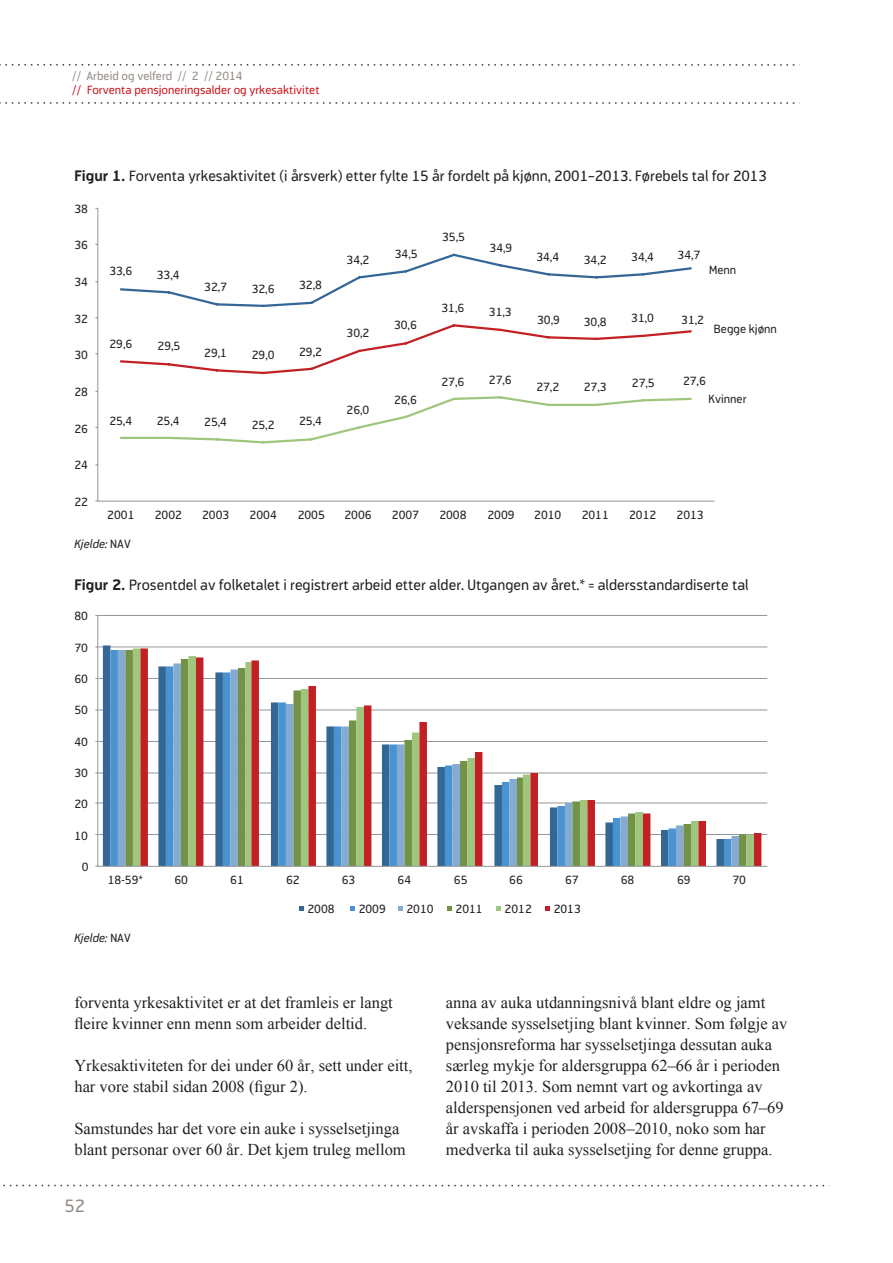
<style>
.page{position:relative;width:893px;height:1263px;background:#fff}
.page>*{position:absolute;margin:0;border:0;box-sizing:border-box;transform-origin:0 0}
.t1{font:18px "Modus";color:#948d87}
.t2{font:16.5px/21px "Times New Roman";color:#231f20}
.t3{font:15px "Modus";color:#231f20}
.t4{font:12px "Modus";color:#231f20}
.t5{font:12px "Modus";color:#cd151d}
.t6{font:12px "Modus";color:#948d87}
.t7{font:italic 12px "Modus";color:#231f20}
.s1{font-weight:700}
.s2{font-style:normal}
</style>
<div class="page">
<svg style="left:0;top:64px;width:795px;height:2px"></svg>
<svg style="left:0;top:102px;width:795px;height:2px"></svg>
<svg style="left:3px;top:1185px;width:822px;height:1px"></svg>
<hr style="left:97px;top:208px;width:1px;height:293px;background:#939598">
<hr style="left:98px;top:501px;width:616px;height:1px;background:#939598">
<svg style="left:119px;top:253px;width:573px;height:54px"></svg>
<svg style="left:119px;top:324px;width:573px;height:51px"></svg>
<svg style="left:120px;top:396px;width:572px;height:48px"></svg>
<hr style="left:98px;top:834px;width:669px;height:1px;background:#939598">
<hr style="left:98px;top:803px;width:669px;height:1px;background:#939598">
<hr style="left:98px;top:773px;width:669px;height:1px;background:#939598">
<hr style="left:98px;top:741px;width:669px;height:1px;background:#939598">
<hr style="left:98px;top:710px;width:669px;height:1px;background:#939598">
<hr style="left:98px;top:678px;width:669px;height:1px;background:#939598">
<hr style="left:98px;top:647px;width:669px;height:1px;background:#939598">
<hr style="left:98px;top:615px;width:669px;height:1px;background:#939598">
<svg style="left:103px;top:645px;width:621px;height:221px;background:#81a7a6"></svg>
<svg style="left:140px;top:648px;width:621px;height:218px"></svg>
<hr style="left:97px;top:615px;width:1px;height:251px;background:#939598">
<hr style="left:98px;top:866px;width:669px;height:1px;background:#939598">
<svg style="left:299px;top:906px;width:5px;height:5px"></svg>
<svg style="left:350px;top:906px;width:5px;height:5px"></svg>
<svg style="left:398px;top:906px;width:5px;height:5px"></svg>
<svg style="left:447px;top:906px;width:5px;height:5px"></svg>
<svg style="left:496px;top:906px;width:5px;height:5px"></svg>
<svg style="left:545px;top:906px;width:5px;height:5px"></svg>
<p class="t6" style="left:72px;top:69px;width:172px">// Arbeid og velferd // 2 // 2014</p>
<p class="t5" style="left:72px;top:83px;width:249px">// Forventa pensjoneringsalder og yrkesaktivitet</p>
<p class="t3" style="left:74px;top:167px;width:694px"><span class="s1">Figur 1.</span> Forventa yrkesaktivitet (i årsverk) etter fylte 15 år fordelt på kjønn, 2001–2013. Førebels tal for 2013</p>
<p class="t4" style="left:74px;top:202px;width:15px">38</p>
<p class="t4" style="left:74px;top:239px;width:15px">36</p>
<p class="t4" style="left:74px;top:275px;width:15px">34</p>
<p class="t4" style="left:74px;top:312px;width:15px">32</p>
<p class="t4" style="left:74px;top:348px;width:15px">30</p>
<p class="t4" style="left:74px;top:385px;width:15px">28</p>
<p class="t4" style="left:74px;top:422px;width:15px">26</p>
<p class="t4" style="left:74px;top:458px;width:15px">24</p>
<p class="t4" style="left:74px;top:495px;width:15px">22</p>
<p class="t4" style="left:109px;top:264px;width:24px">33,6</p>
<p class="t4" style="left:157px;top:268px;width:24px">33,4</p>
<p class="t4" style="left:109px;top:337px;width:24px">29,6</p>
<p class="t4" style="left:158px;top:339px;width:24px">29,5</p>
<p class="t4" style="left:204px;top:280px;width:24px">32,7</p>
<p class="t4" style="left:252px;top:282px;width:24px">32,6</p>
<p class="t4" style="left:299px;top:278px;width:24px">32,8</p>
<p class="t4" style="left:204px;top:346px;width:24px">29,1</p>
<p class="t4" style="left:252px;top:348px;width:24px">29,0</p>
<p class="t4" style="left:299px;top:345px;width:24px">29,2</p>
<p class="t4" style="left:109px;top:414px;width:24px">25,4</p>
<p class="t4" style="left:157px;top:414px;width:24px">25,4</p>
<p class="t4" style="left:204px;top:415px;width:24px">25,4</p>
<p class="t4" style="left:252px;top:418px;width:24px">25,2</p>
<p class="t4" style="left:299px;top:414px;width:24px">25,4</p>
<p class="t4" style="left:347px;top:253px;width:24px">34,2</p>
<p class="t4" style="left:347px;top:327px;width:24px">30,2</p>
<p class="t4" style="left:347px;top:403px;width:24px">26,0</p>
<p class="t4" style="left:395px;top:247px;width:24px">34,5</p>
<p class="t4" style="left:442px;top:230px;width:24px">35,5</p>
<p class="t4" style="left:490px;top:241px;width:24px">34,9</p>
<p class="t4" style="left:536px;top:250px;width:24px">34,4</p>
<p class="t4" style="left:584px;top:253px;width:24px">34,2</p>
<p class="t4" style="left:631px;top:250px;width:24px">34,4</p>
<p class="t4" style="left:678px;top:248px;width:24px">34,7</p>
<p class="t4" style="left:709px;top:263px;width:29px">Menn</p>
<p class="t4" style="left:394px;top:318px;width:24px">30,6</p>
<p class="t4" style="left:441px;top:301px;width:24px">31,6</p>
<p class="t4" style="left:489px;top:305px;width:24px">31,3</p>
<p class="t4" style="left:537px;top:313px;width:24px">30,9</p>
<p class="t4" style="left:584px;top:315px;width:24px">30,8</p>
<p class="t4" style="left:631px;top:311px;width:24px">31,0</p>
<p class="t4" style="left:681px;top:313px;width:24px">31,2</p>
<p class="t4" style="left:714px;top:322px;width:65px">Begge kjønn</p>
<p class="t4" style="left:394px;top:393px;width:24px">26,6</p>
<p class="t4" style="left:441px;top:375px;width:24px">27,6</p>
<p class="t4" style="left:489px;top:373px;width:24px">27,6</p>
<p class="t4" style="left:536px;top:381px;width:24px">27,2</p>
<p class="t4" style="left:584px;top:380px;width:24px">27,3</p>
<p class="t4" style="left:632px;top:376px;width:24px">27,5</p>
<p class="t4" style="left:683px;top:375px;width:24px">27,6</p>
<p class="t4" style="left:708px;top:392px;width:39px">Kvinner</p>
<p class="t4" style="left:107px;top:508px;width:29px">2001</p>
<p class="t4" style="left:155px;top:508px;width:29px">2002</p>
<p class="t4" style="left:202px;top:508px;width:29px">2003</p>
<p class="t4" style="left:250px;top:508px;width:29px">2004</p>
<p class="t4" style="left:298px;top:508px;width:29px">2005</p>
<p class="t4" style="left:344px;top:508px;width:29px">2006</p>
<p class="t4" style="left:392px;top:508px;width:29px">2007</p>
<p class="t4" style="left:439px;top:508px;width:29px">2008</p>
<p class="t4" style="left:487px;top:508px;width:29px">2009</p>
<p class="t4" style="left:534px;top:508px;width:29px">2010</p>
<p class="t4" style="left:582px;top:508px;width:29px">2011</p>
<p class="t4" style="left:629px;top:508px;width:29px">2012</p>
<p class="t4" style="left:677px;top:508px;width:29px">2013</p>
<p class="t7" style="left:74px;top:537px;width:58px">Kjelde: <span class="s2">NAV</span></p>
<p class="t3" style="left:74px;top:576px;width:676px"><span class="s1">Figur 2.</span> Prosentdel av folketalet i registrert arbeid etter alder. Utgangen av året.* = aldersstandardiserte tal</p>
<p class="t4" style="left:74px;top:609px;width:15px">80</p>
<p class="t4" style="left:74px;top:641px;width:15px">70</p>
<p class="t4" style="left:74px;top:672px;width:15px">60</p>
<p class="t4" style="left:74px;top:703px;width:15px">50</p>
<p class="t4" style="left:74px;top:735px;width:15px">40</p>
<p class="t4" style="left:74px;top:766px;width:15px">30</p>
<p class="t4" style="left:74px;top:797px;width:15px">20</p>
<p class="t4" style="left:74px;top:829px;width:15px">10</p>
<p class="t4" style="left:82px;top:860px;width:8px">0</p>
<p class="t4" style="left:108px;top:873px;width:37px">18-59*</p>
<p class="t4" style="left:174px;top:873px;width:15px">60</p>
<p class="t4" style="left:230px;top:873px;width:15px">61</p>
<p class="t4" style="left:286px;top:873px;width:15px">62</p>
<p class="t4" style="left:342px;top:873px;width:15px">63</p>
<p class="t4" style="left:398px;top:873px;width:15px">64</p>
<p class="t4" style="left:454px;top:873px;width:15px">65</p>
<p class="t4" style="left:509px;top:873px;width:15px">66</p>
<p class="t4" style="left:565px;top:873px;width:15px">67</p>
<p class="t4" style="left:621px;top:873px;width:15px">68</p>
<p class="t4" style="left:677px;top:873px;width:15px">69</p>
<p class="t4" style="left:732px;top:873px;width:15px">70</p>
<p class="t4" style="left:307px;top:902px;width:29px">2008</p>
<p class="t4" style="left:359px;top:902px;width:29px">2009</p>
<p class="t4" style="left:406px;top:902px;width:29px">2010</p>
<p class="t4" style="left:455px;top:902px;width:29px">2011</p>
<p class="t4" style="left:505px;top:902px;width:29px">2012</p>
<p class="t4" style="left:554px;top:902px;width:29px">2013</p>
<p class="t7" style="left:74px;top:931px;width:58px">Kjelde: <span class="s2">NAV</span></p>
<p class="t2" style="left:74px;top:992px;width:320px">forventa yrkesaktivitet er at det framleis er langt fleire kvinner enn menn som arbeider deltid.</p>
<p class="t2" style="left:74px;top:1055px;width:340px">Yrkesaktiviteten for dei under 60 år, sett under eitt, har vore stabil sidan 2008 (figur 2).</p>
<p class="t2" style="left:74px;top:1118px;width:333px">Samstundes har det vore ein auke i sysselsetjinga blant personar over 60 år. Det kjem truleg mellom</p>
<p class="t1" style="left:65px;top:1195px;width:22px">52</p>
<p class="t2" style="left:446px;top:992px;width:343px">anna av auka utdanningsnivå blant eldre og jamt veksande sysselsetjing blant kvinner. Som følgje av pensjonsreforma har sysselsetjinga dessutan auka særleg mykje for aldersgruppa 62–66 år i perioden 2010 til 2013. Som nemnt vart og avkortinga av alderspensjonen ved arbeid for aldersgruppa 67–69 år avskaffa i perioden 2008–2010, noko som har medverka til auka sysselsetjing for denne gruppa.</p>
</div>
